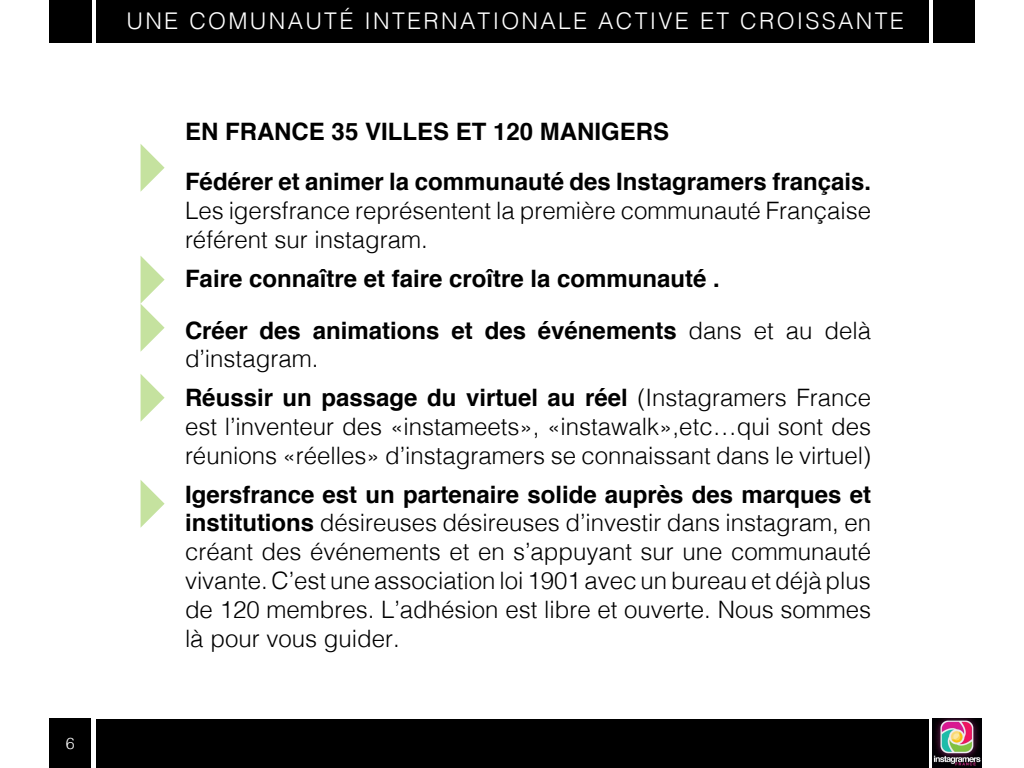
<style>
.page{position:relative;width:1024px;height:768px;background:#fff}
.page>*{position:absolute;margin:0;border:0;box-sizing:border-box;transform-origin:0 0}
.t1{font:300 24px/28.8px "Helvetica";color:#000}
.t2{font:700 24px/50.8px "Helvetica";color:#000}
.t3{font:300 23px "Helvetica";letter-spacing:.1em;color:#fff}
.t4{font:300 16px "Helvetica";color:#fff}
.s1{font-weight:300}
.s2{font-weight:700}
</style>
<div class="page">
<div style="left:96px;top:719px;width:833px;height:49px;background:#000"></div>
<div style="left:96px;top:0;width:833px;height:43px;background:#000"></div>
<img style="left:933px;top:719px;width:49px;height:49px">
<div style="left:49px;top:719px;width:42px;height:49px;background:#000"></div>
<div style="left:49px;top:0;width:42px;height:43px;background:#000"></div>
<div style="left:933px;top:0;width:42px;height:43px;background:#000"></div>
<svg style="left:141px;top:144px;width:24px;height:47px"></svg>
<svg style="left:141px;top:256px;width:24px;height:95px"></svg>
<svg style="left:141px;top:374px;width:24px;height:47px"></svg>
<svg style="left:141px;top:480px;width:24px;height:47px"></svg>
<p class="t4" style="left:66px;top:730px;width:10px">6</p>
<p class="t3" style="left:127px;top:2px;width:779px">UNE COMUNAUTÉ INTERNATIONALE ACTIVE ET CROISSANTE</p>
<p class="t2" style="left:185px;top:106px;width:688px">EN FRANCE 35 VILLES ET 120 MANIGERS<br>Fédérer et animer la communauté des Instagramers français.</p>
<p class="t1" style="left:185px;top:194px;width:688px">Les igersfrance représentent la première communauté Française référent sur instagram.</p>
<p class="t2" style="left:185px;top:253px;width:688px;line-height:51.8px">Faire connaître et faire croître la communauté .<br>Créer des animations et des événements <span class="s1">dans et au delà</span></p>
<p class="t1" style="left:185px;top:338px;width:688px;line-height:38.8px">d’instagram.<br><span class="s2">Réussir un passage du virtuel au réel</span> (Instagramers France</p>
<p class="t1" style="left:185px;top:410px;width:688px">est l’inventeur des «instameets», «instawalk»,etc…qui sont des réunions «réelles» d’instagramers se connaissant dans le virtuel)</p>
<p class="t1" style="left:185px;top:478px;width:688px;text-align:justify"><span class="s2">Igersfrance est un partenaire solide auprès des marques et institutions</span> désireuses désireuses d’investir dans instagram, en créant des événements et en s’appuyant sur une communauté vivante. C’est une association loi 1901 avec un bureau et déjà plus de 120 membres. L’adhésion est libre et ouverte. Nous sommes là pour vous guider.</p>
</div>
